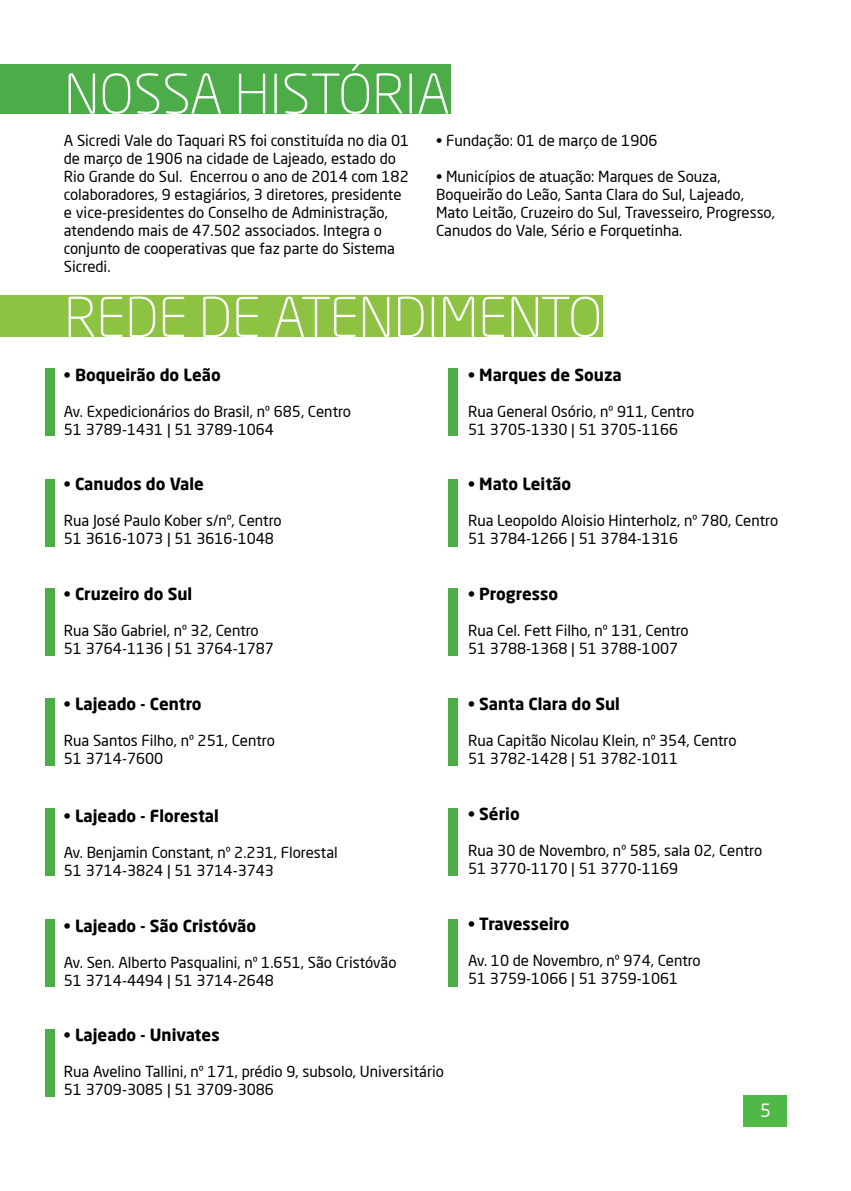
<style>
.page{position:relative;width:851px;height:1191px;background:#fff}
.page>*{position:absolute;margin:0;border:0;box-sizing:border-box;transform-origin:0 0}
.t1{font:300 54px "Neo Sans Pro";color:#fff}
.t2{font:18px "Neo Sans Pro";color:#fff}
.t3{font:700 16.5px "Neo Sans Pro";color:#000}
.t4{font:15px/18px "Neo Sans Pro";color:#000}
</style>
<div class="page">
<div style="left:743px;top:1095px;width:44px;height:32px;background:#4fb847"></div>
<div style="left:0;top:64px;width:450px;height:50px;background:#4bac48"></div>
<div style="left:45px;top:368px;width:9px;height:67px;background:#4bac48"></div>
<div style="left:447px;top:368px;width:10px;height:67px;background:#4bac48"></div>
<div style="left:45px;top:479px;width:9px;height:67px;background:#4bac48"></div>
<div style="left:447px;top:479px;width:10px;height:67px;background:#4bac48"></div>
<div style="left:45px;top:588px;width:9px;height:68px;background:#4bac48"></div>
<div style="left:447px;top:588px;width:10px;height:68px;background:#4bac48"></div>
<div style="left:45px;top:698px;width:9px;height:68px;background:#4bac48"></div>
<div style="left:447px;top:698px;width:10px;height:68px;background:#4bac48"></div>
<div style="left:45px;top:808px;width:9px;height:68px;background:#4bac48"></div>
<div style="left:447px;top:808px;width:10px;height:68px;background:#4bac48"></div>
<div style="left:45px;top:918px;width:9px;height:68px;background:#4bac48"></div>
<div style="left:447px;top:918px;width:10px;height:68px;background:#4bac48"></div>
<div style="left:45px;top:1028px;width:9px;height:68px;background:#4bac48"></div>
<div style="left:0;top:296px;width:602px;height:41px;background:#8dc242"></div>
<h1 class="t1" style="left:64px;top:61px;width:387px">NOSSA HISTÓRIA</h1>
<p class="t4" style="left:64px;top:131px;width:347px">A Sicredi Vale do Taquari RS foi constituída no dia 01 de março de 1906 na cidade de Lajeado, estado do Rio Grande do Sul. Encerrou o ano de 2014 com 182 colaboradores, 9 estagiários, 3 diretores, presidente e vice-presidentes do Conselho de Administração, atendendo mais de 47.502 associados. Integra o conjunto de cooperativas que faz parte do Sistema Sicredi.</p>
<p class="t4" style="left:436px;top:131px;width:223px">• Fundação: 01 de março de 1906</p>
<p class="t4" style="left:436px;top:167px;width:340px">• Municípios de atuação: Marques de Souza, Boqueirão do Leão, Santa Clara do Sul, Lajeado, Mato Leitão, Cruzeiro do Sul, Travesseiro, Progresso, Canudos do Vale, Sério e Forquetinha.</p>
<h1 class="t1" style="left:64px;top:284px;width:539px">REDE DE ATENDIMENTO</h1>
<p class="t3" style="left:64px;top:364px;width:158px">• Boqueirão do Leão</p>
<p class="t4" style="left:64px;top:402px;width:289px">Av. Expedicionários do Brasil, nº 685, Centro<br>51 3789-1431 | 51 3789-1064</p>
<p class="t3" style="left:64px;top:474px;width:142px">• Canudos do Vale</p>
<p class="t4" style="left:64px;top:511px;width:219px">Rua José Paulo Kober s/nº, Centro<br>51 3616-1073 | 51 3616-1048</p>
<p class="t3" style="left:64px;top:583px;width:130px">• Cruzeiro do Sul</p>
<p class="t4" style="left:64px;top:621px;width:212px">Rua São Gabriel, nº 32, Centro<br>51 3764-1136 | 51 3764-1787</p>
<p class="t3" style="left:64px;top:693px;width:139px">• Lajeado - Centro</p>
<p class="t4" style="left:64px;top:731px;width:212px">Rua Santos Filho, nº 251, Centro<br>51 3714-7600</p>
<p class="t3" style="left:64px;top:805px;width:156px">• Lajeado - Florestal</p>
<p class="t4" style="left:64px;top:843px;width:275px">Av. Benjamin Constant, nº 2.231, Florestal<br>51 3714-3824 | 51 3714-3743</p>
<p class="t3" style="left:64px;top:915px;width:194px">• Lajeado - São Cristóvão</p>
<p class="t4" style="left:64px;top:952px;width:334px">Av. Sen. Alberto Pasqualini, nº 1.651, São Cristóvão<br>51 3714-4494 | 51 3714-2648</p>
<p class="t3" style="left:64px;top:1024px;width:157px">• Lajeado - Univates</p>
<p class="t4" style="left:64px;top:1062px;width:382px">Rua Avelino Tallini, nº 171, prédio 9, subsolo, Universitário<br>51 3709-3085 | 51 3709-3086</p>
<p class="t3" style="left:468px;top:364px;width:155px">• Marques de Souza</p>
<p class="t4" style="left:468px;top:402px;width:228px">Rua General Osório, nº 911, Centro<br>51 3705-1330 | 51 3705-1166</p>
<p class="t3" style="left:468px;top:474px;width:105px">• Mato Leitão</p>
<p class="t4" style="left:468px;top:511px;width:311px">Rua Leopoldo Aloisio Hinterholz, nº 780, Centro<br>51 3784-1266 | 51 3784-1316</p>
<p class="t3" style="left:468px;top:583px;width:92px">• Progresso</p>
<p class="t4" style="left:468px;top:621px;width:222px">Rua Cel. Fett Filho, nº 131, Centro<br>51 3788-1368 | 51 3788-1007</p>
<p class="t3" style="left:468px;top:693px;width:153px">• Santa Clara do Sul</p>
<p class="t4" style="left:468px;top:731px;width:270px">Rua Capitão Nicolau Klein, nº 354, Centro<br>51 3782-1428 | 51 3782-1011</p>
<p class="t3" style="left:468px;top:803px;width:53px">• Sério</p>
<p class="t4" style="left:468px;top:841px;width:295px">Rua 30 de Novembro, nº 585, sala 02, Centro<br>51 3770-1170 | 51 3770-1169</p>
<p class="t3" style="left:468px;top:913px;width:103px">• Travesseiro</p>
<p class="t4" style="left:468px;top:951px;width:234px">Av. 10 de Novembro, nº 974, Centro<br>51 3759-1066 | 51 3759-1061</p>
<p class="t2" style="left:759px;top:1099px;width:12px">5</p>
</div>
